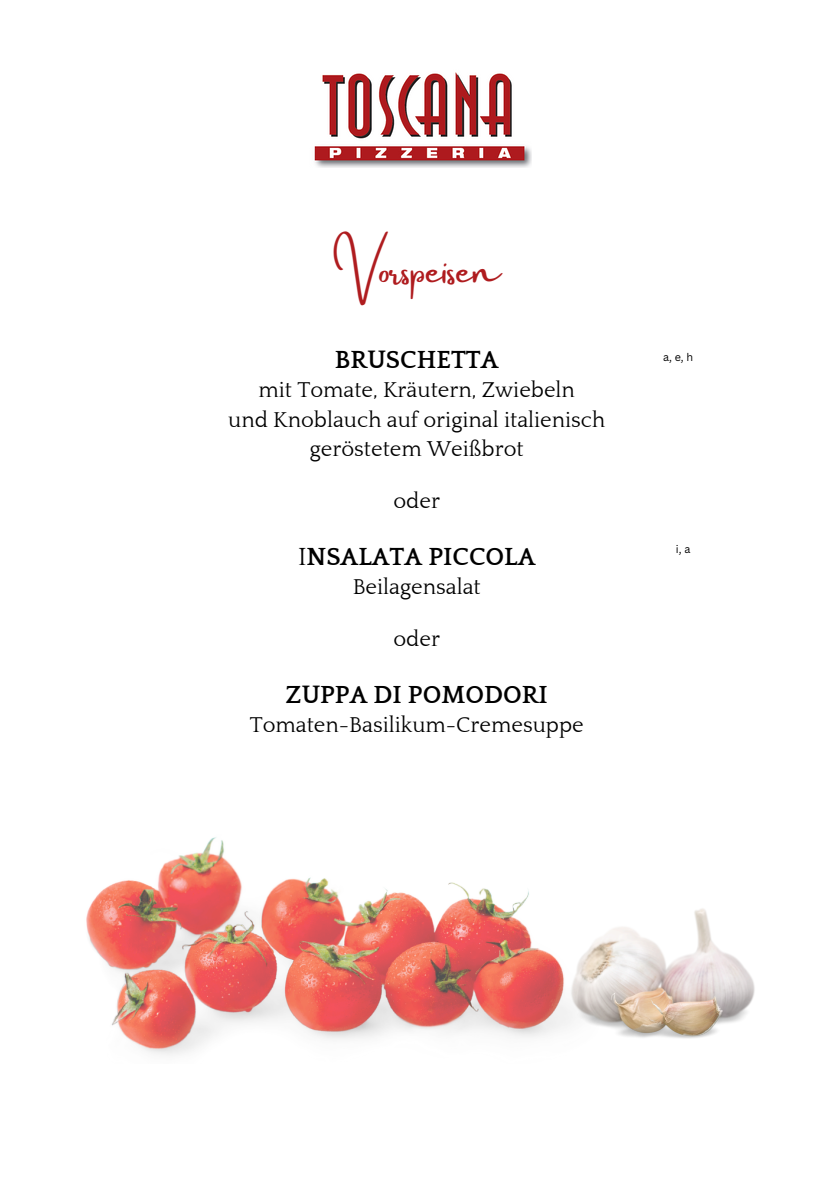
<style>
.page{position:relative;width:839px;height:1191px;background:#fff}
.page>*{position:absolute;margin:0;border:0;box-sizing:border-box;transform-origin:0 0}
.t1{font:40px "Amsterdam Two";color:#af1c1f}
.t2{font:700 25.4px "Quattrocento";color:#000}
.t3{font:22px/29.6px "Quattrocento";color:#000;text-align:center}
.t4{font:10.8px "Canva Sans";color:#000}
.s1{font-weight:400}
</style>
<div class="page">
<img style="left:314px;top:72px;width:218px;height:95px">
<img style="left:86px;top:837px;width:485px;height:218px">
<img style="left:571px;top:908px;width:184px;height:130px">
<p class="t1" style="left:333px;top:248px;width:168px">Vorspeisen</p>
<h1 class="t2" style="left:335px;top:346px;width:165px">BRUSCHETTA</h1>
<h1 class="t3" style="left:228px;top:376px;width:378px">mit Tomate, Kräutern, Zwiebeln<br>und Knoblauch auf original italienisch geröstetem Weißbrot</h1>
<h3 class="t3" style="left:393px;top:487px;width:48px">oder</h3>
<h3 class="t2" style="left:298px;top:543px;width:239px"><span class="s1">I</span>NSALATA PICCOLA</h3>
<h3 class="t3" style="left:353px;top:573px;width:130px">Beilagensalat</h3>
<h2 class="t3" style="left:393px;top:625px;width:48px">oder</h2>
<h3 class="t2" style="left:285px;top:681px;width:264px">ZUPPA DI POMODORI</h3>
<h3 class="t3" style="left:250px;top:711px;width:335px">Tomaten-Basilikum-Cremesuppe</h3>
<h3 class="t4" style="left:663px;top:350px;width:31px">a, e, h</h3>
<p class="t4" style="left:676px;top:541px;width:16px">i, a</p>
</div>
